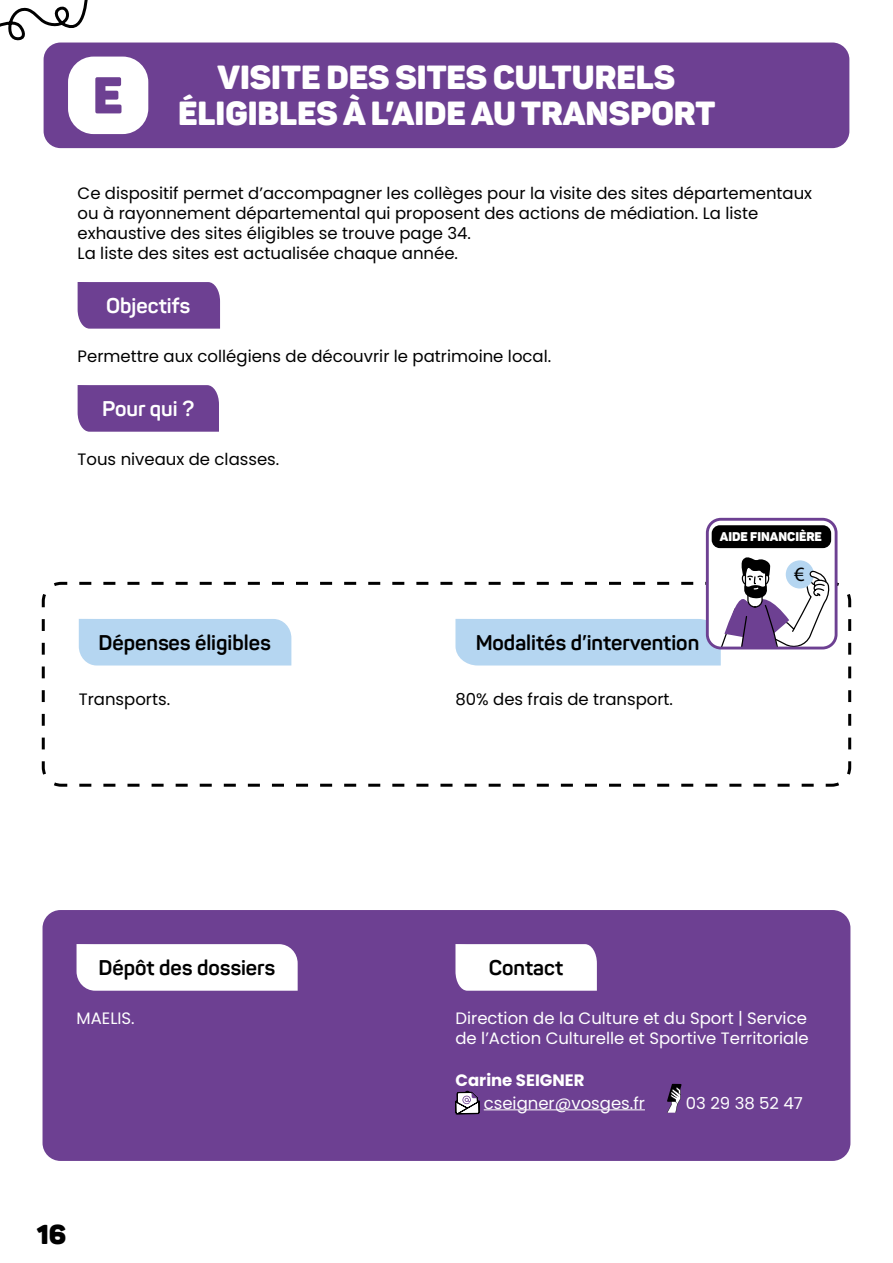
<style>
.page{position:relative;width:893px;height:1263px;background:#fff}
.page>*{position:absolute;margin:0;border:0;box-sizing:border-box;transform-origin:0 0}
.t1{font:33px/36px "Panton Black Caps";color:#fff}
.t2{font:900 27px "Panton";color:#000}
.t3{font:700 21px "Panton";color:#000}
.t4{font:700 21px "Panton";color:#fff}
.t5{font:20.4px "Myriad Pro";color:#000}
.t6{font:16.5px/19.8px "Poppins";color:#000}
.t7{font:16.5px/19.8px "Poppins";color:#fff}
.t8{font:700 16.5px "Poppins";color:#fff}
.t9{font:12.45px "Panton Black Caps";color:#fff}
</style>
<div class="page">
<svg style="left:0;top:0;width:91px;height:44px"></svg>
<div style="left:78px;top:282px;width:142px;height:47px;background:#6d4092"></div>
<div style="left:78px;top:385px;width:141px;height:47px;background:#6d4092"></div>
<div style="left:44px;top:43px;width:805px;height:105px;background:#6d4092;border-radius:17px"></div>
<div style="left:68px;top:57px;width:80px;height:77px;background:#fff;border-radius:26px"></div>
<svg style="left:41px;top:580px;width:811px;height:207px"></svg>
<div style="left:43px;top:910px;width:807px;height:251px;background:#6d4092;border-radius:18px"></div>
<div style="left:77px;top:944px;width:221px;height:47px;background:#fff"></div>
<hr style="left:484px;top:1109px;width:161px;height:1px;background:#fff">
<div style="left:455px;top:944px;width:142px;height:47px;background:#fff"></div>
<svg style="left:455px;top:1090px;width:24px;height:25px"></svg>
<svg style="left:667px;top:1084px;width:15px;height:29px"></svg>
<div style="left:707px;top:519px;width:129px;height:129px;background:#fff;border-radius:14px"></div>
<svg style="left:73px;top:556px;width:757px;height:109px"></svg>
<div style="left:706px;top:518px;width:131px;height:131px;border:3px solid #6d4092;border-radius:14px"></div>
<div style="left:712px;top:525px;width:119px;height:23px;background:#000;border-radius:8px"></div>
<h1 class="t1" style="left:93px;top:59px;width:624px;text-indent:125px">VISITE DES SITES CULTURELS<br><sup>E</sup> ÉLIGIBLES À L’AIDE AU TRANSPORT</h1>
<p class="t6" style="left:78px;top:184px;width:736px">Ce dispositif permet d’accompagner les collèges pour la visite des sites départementaux ou à rayonnement départemental qui proposent des actions de médiation. La liste exhaustive des sites éligibles se trouve page 34.<br>La liste des sites est actualisée chaque année.</p>
<p class="t4" style="left:106px;top:292px;width:85px">Objectifs</p>
<p class="t6" style="left:78px;top:346px;width:475px">Permettre aux collégiens de découvrir le patrimoine local.</p>
<p class="t4" style="left:102px;top:395px;width:94px">Pour qui ?</p>
<p class="t6" style="left:78px;top:449px;width:203px">Tous niveaux de classes.</p>
<p class="t9" style="left:720px;top:529px;width:104px">AIDE FINANCIÈRE</p>
<p class="t3" style="left:98px;top:629px;width:174px">Dépenses éligibles</p>
<p class="t6" style="left:79px;top:689px;width:93px">Transports.</p>
<p class="t3" style="left:476px;top:629px;width:225px">Modalités d’intervention</p>
<p class="t6" style="left:455px;top:689px;width:219px">80% des frais de transport.</p>
<p class="t5" style="left:794px;top:562px;width:12px">€</p>
<p class="t3" style="left:99px;top:954px;width:178px">Dépôt des dossiers</p>
<p class="t7" style="left:77px;top:1008px;width:60px">MAELIS.</p>
<h2 class="t2" style="left:37px;top:1217px;width:31px">16</h2>
<p class="t3" style="left:489px;top:954px;width:76px">Contact</p>
<p class="t7" style="left:455px;top:1008px;width:355px">Direction de la Culture et du Sport | Service de l’Action Culturelle et Sportive Territoriale</p>
<p class="t8" style="left:455px;top:1071px;width:131px">Carine SEIGNER</p>
<p class="t7" style="left:484px;top:1093px;width:163px">cseigner@vosges.fr</p>
<p class="t7" style="left:686px;top:1093px;width:118px">03 29 38 52 47</p>
</div>
